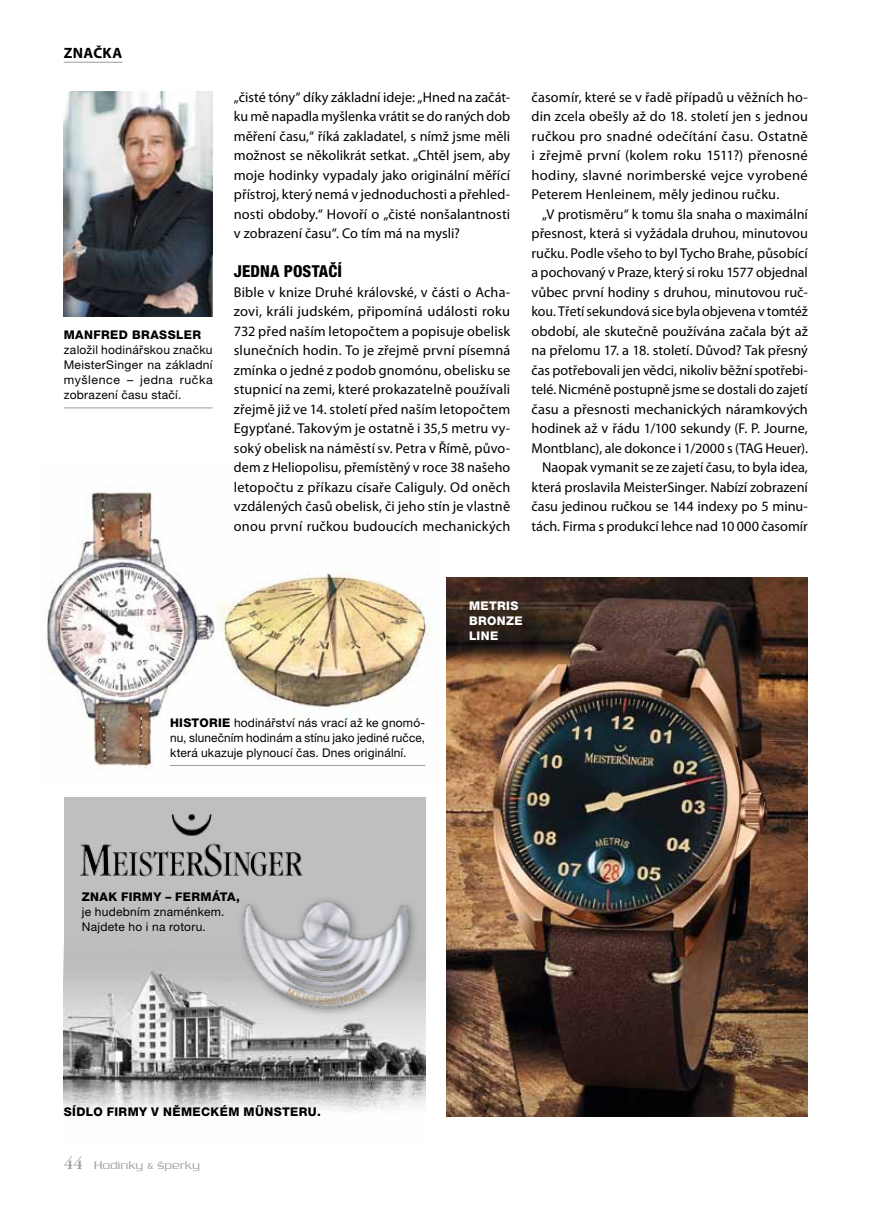
<style>
.page{position:relative;width:893px;height:1212px;background:#fff}
.page>*{position:absolute;margin:0;border:0;box-sizing:border-box;transform-origin:0 0}
.t1{font:800 condensed 16.5px "Helvetica Neue LT Pro";letter-spacing:.005em;color:#000}
.t2{font:700 15px "Myriad Pro";letter-spacing:.02em;color:#000}
.t3{font:14.25px/19.5px "Myriad Pro";letter-spacing:.005em;color:#000;text-align:justify}
.t4{font:12px/15px "Helvetica Neue LT Pro";letter-spacing:.02em;color:#000;text-align:justify}
.t5{font:800 12px "Helvetica Neue LT Pro";letter-spacing:.03em;color:#000}
.t6{font:300 12px "Serpentine CE";letter-spacing:.045em;color:#9d9d9c}
.t7{font:800 12px/15px "Helvetica Neue LT Pro";letter-spacing:.035em;color:#fff}
.s1{font-weight:800}
.s2{font-family:"ITC Garamond CE";font-weight:400;font-size:18px}
.s3{font-size:9px}
</style>
<div class="page">
<div style="left:64px;top:797px;width:361px;height:235px;background:#bfbfc0"></div>
<img style="left:64px;top:971px;width:361px;height:141px">
<img style="left:47px;top:492px;width:384px;height:278px">
<img style="left:446px;top:577px;width:362px;height:539px">
<img style="left:64px;top:91px;width:149px;height:226px">
<img style="left:80px;top:814px;width:223px;height:63px">
<div style="left:237px;top:895px;width:182px;height:123px;background:#000;opacity:.35"></div>
<img style="left:235px;top:895px;width:180px;height:122px">
<hr style="left:64px;top:62px;width:58px;height:1px;background:#9d9d9c">
<hr style="left:170px;top:765px;width:255px;height:1px;background:#9d9d9c">
<hr style="left:64px;top:407px;width:149px;height:1px;background:#9d9d9c">
<p class="t2" style="left:64px;top:43px;width:60px">ZNAČKA</p>
<p class="t5" style="left:64px;top:328px;width:139px">MANFRED BRASSLER</p>
<p class="t4" style="left:64px;top:342px;width:150px">založil hodinářskou značku MeisterSinger na základní myšlence – jedna ručka zobrazení času stačí.</p>
<p class="t3" style="left:234px;top:87px;width:278px">„čisté tóny“ díky základní ideje: „Hned na začát&shy;ku mě napadla myšlenka vrátit se do raných dob měření času,“ říká zakladatel, s nímž jsme měli možnost se několikrát setkat. „Chtěl jsem, aby moje hodinky vypadaly jako originální měřící přístroj, který nemá v jednoduchosti a přehled&shy;nosti obdoby.“ H ovoří o „čisté nonšalantnosti v zobrazení času“. Co tím má na mysli?</p>
<p class="t1" style="left:234px;top:261px;width:110px">JEDNA POSTAČÍ</p>
<p class="t3" style="left:234px;top:282px;width:278px">Bible v knize Druhé královské, v části o Acha&shy;zovi, králi judském, připomíná události roku 732 před naším letopočtem a popisuje obelisk slunečních hodin. To je zřejmě první písemná zmínka o jedné z podob gnomónu, obelisku se stupnicí na zemi, které prokazatelně používali zřejmě již ve 14. století před naším letopočtem Egypťané. Takovým je ostatně i 35,5 metru vy&shy;soký obelisk na náměstí sv. Petra v Římě, půvo&shy;dem z Heliopolisu, přemístěný v roce 38 našeho letopočtu z příkazu císaře Caliguly. Od oněch vzdálených časů obelisk, či jeho stín je vlastně onou první ručkou budoucích mechanických</p>
<p class="t3" style="left:531px;top:87px;width:278px">časomír, které se v řadě případů u věžních ho&shy;din zcela obešly až do 18. století jen s jednou ručkou pro snadné odečítání času. Ostatně i zřejmě první (kolem roku 1511?) přenosné hodiny, slavné norimberské vejce vyrobené Peterem Henleinem, měly jedinou ručku.</p>
<p class="t3" style="left:531px;top:204px;width:278px;text-indent:11px">„V protisměru“ k tomu šla snaha o maximální přesnost, která si vyžádala druhou, minutovou ručku. Podle všeho to byl Tycho Brahe, působící a pochovaný v Praze, který si roku 1577 objednal vůbec první hodiny s druhou, minutovou ruč&shy;kou. Třetí sekundová sice byla objevena v tomtéž období, ale skutečně používána začala být až na přelomu 17. a 18. století. Důvod? Tak přesný čas potřebovali jen vědci, nikoliv běžní spotřebi&shy;telé. Nicméně postupně jsme se dostali do zajetí času a přesnosti mechanických náramkových hodinek až v řádu 1/100 sekundy (F. P. Journe, Montblanc), ale dokonce i 1/2000 s (TAG</p>
<p class="t3" style="left:531px;top:438px;width:278px;text-align:right">Heuer).<br>Naopak vymanit se ze zajetí času, to byla idea, která proslavila MeisterSinger. Nabízí zobrazení času jedinou ručkou se 144 indexy po 5 minu&shy;tách. Firma s produkcí lehce nad 10 000 časomír</p>
<p class="t7" style="left:469px;top:598px;width:55px">METRIS<br>BRONZE<br>LINE</p>
<p class="t4" style="left:170px;top:715px;width:257px"><span class="s1">HISTORIE</span> hodinářství nás vrací až ke gnomó&shy;nu, slunečním hodinám a stínu jako jediné ručce, která ukazuje plynoucí čas. Dnes originální.</p>
<p class="t5" style="left:82px;top:890px;width:160px">ZNAK FIRMY – FERMÁTA,</p>
<p class="t4" style="left:82px;top:904px;width:144px">je hudebním znaménkem.<br>Najdete ho i na rotoru.</p>
<p class="t5" style="left:64px;top:1105px;width:259px">SÍDLO FIRMY V NĚMECKÉM MÜNSTERU.</p>
<p class="t6" style="left:64px;top:1160px;width:138px"><span class="s2">44</span> Hodinky <span class="s3">&amp;</span> šperky</p>
</div>
